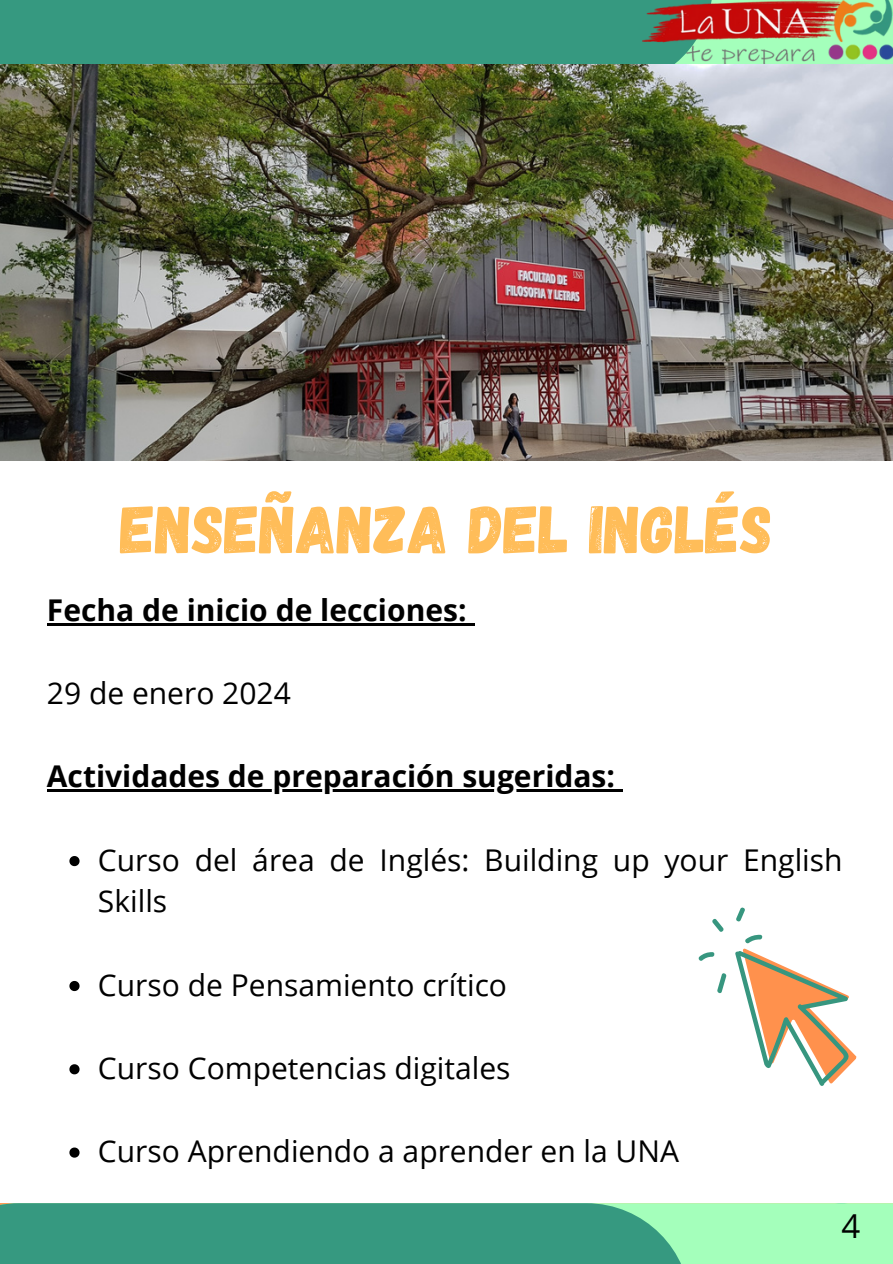
<style>
.page{position:relative;width:893px;height:1264px;background:#fff}
.page>*{position:absolute;margin:0;border:0;box-sizing:border-box;transform-origin:0 0}
.t1{font:67.5px "Gagalin";color:#ffbd59}
.t2{font:33px "Open Sans";color:#000}
.t3{font:30px/41.7px "Open Sans";color:#000}
.t4{font:700 30px "Open Sans";color:#000}
</style>
<div class="page">
<div style="left:0;top:0;width:713px;height:87px;background:#369980"></div>
<div style="left:0;top:1203px;width:892px;height:60px;background:#a4ffbb"></div>
<div style="left:0;top:1203px;width:690px;height:60px;background:#369980"></div>
<img style="left:642px;top:0;width:250px;height:65px">
<img style="left:0;top:65px;width:892px;height:395px">
<hr style="left:47px;top:623px;width:419px;height:2px;background:#000">
<svg style="left:466px;top:623px;width:8px;height:2px"></svg>
<hr style="left:47px;top:789px;width:568px;height:2px;background:#000">
<svg style="left:615px;top:789px;width:8px;height:2px"></svg>
<svg style="left:69px;top:856px;width:11px;height:10px"></svg>
<svg style="left:69px;top:981px;width:11px;height:10px"></svg>
<svg style="left:69px;top:1064px;width:11px;height:10px"></svg>
<svg style="left:69px;top:1147px;width:11px;height:10px"></svg>
<svg style="left:698px;top:907px;width:159px;height:179px"></svg>
<h1 class="t1" style="left:120px;top:485px;width:653px">ENSEÑANZA DEL INGLÉS</h1>
<p class="t4" style="left:47px;top:588px;width:421px">Fecha de inicio de lecciones:</p>
<p class="t3" style="left:47px;top:671px;width:245px">29 de enero 2024</p>
<p class="t4" style="left:47px;top:755px;width:569px">Actividades de preparación sugeridas:</p>
<p class="t3" style="left:98px;top:838px;width:746px">Curso del área de Inglés: Building up your English<br>Skills</p>
<p class="t3" style="left:98px;top:963px;width:410px">Curso de Pensamiento crítico</p>
<p class="t3" style="left:98px;top:1046px;width:414px">Curso Competencias digitales</p>
<p class="t3" style="left:98px;top:1129px;width:582px">Curso Aprendiendo a aprender en la UNA</p>
<p class="t2" style="left:841px;top:1202px;width:20px">4</p>
</div>
